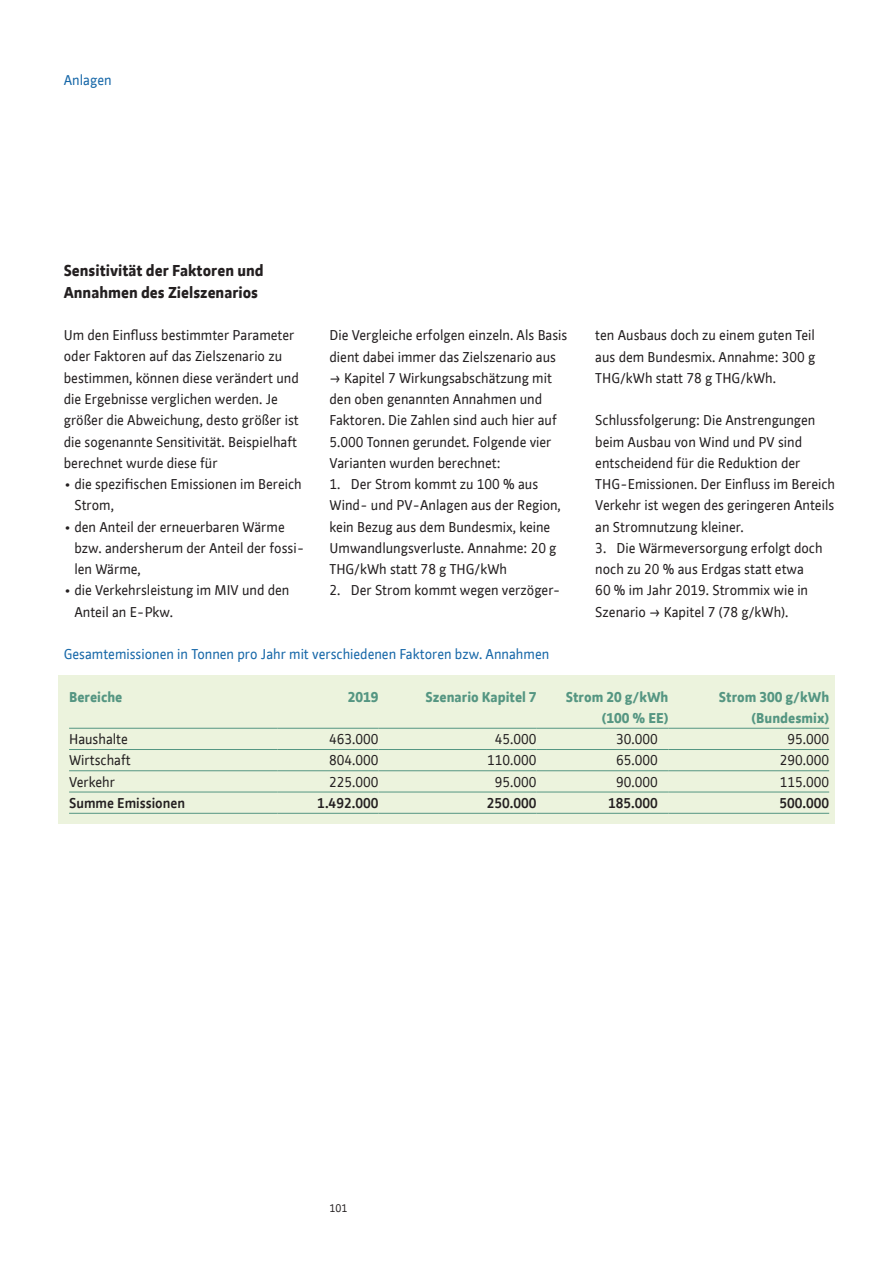
<style>
.page{position:relative;width:893px;height:1263px;background:#fff}
.page>*{position:absolute;margin:0;border:0;box-sizing:border-box;transform-origin:0 0}
.t1{font:900 15px/21.3px "Kassel";color:#231f20}
.t2{font:13.5px/21.3px "Kassel";color:#231f20}
.t3{font:13.5px "Kassel";color:#1667a8}
.t4{font:900 13.5px/21.3px "Kassel";color:#559682;text-align:right}
.t5{font:700 13.5px "Kassel";color:#231f20}
.t6{font:10.5px "Kassel";color:#231f20}
</style>
<div class="page">
<div style="left:58px;top:675px;width:777px;height:149px;background:#ecf3dd"></div>
<hr style="left:69px;top:728px;width:208px;height:1px;background:#559682">
<hr style="left:69px;top:749px;width:208px;height:1px;background:#559682">
<hr style="left:69px;top:770px;width:208px;height:1px;background:#559682">
<hr style="left:277px;top:770px;width:101px;height:1px;background:#559682">
<hr style="left:378px;top:770px;width:159px;height:1px;background:#559682">
<hr style="left:537px;top:770px;width:131px;height:1px;background:#559682">
<hr style="left:668px;top:770px;width:161px;height:1px;background:#559682">
<hr style="left:69px;top:792px;width:208px;height:1px;background:#559682">
<hr style="left:277px;top:792px;width:101px;height:1px;background:#559682">
<hr style="left:378px;top:792px;width:159px;height:1px;background:#559682">
<hr style="left:537px;top:792px;width:131px;height:1px;background:#559682">
<hr style="left:668px;top:792px;width:161px;height:1px;background:#559682">
<hr style="left:69px;top:813px;width:208px;height:1px;background:#559682">
<hr style="left:277px;top:813px;width:101px;height:1px;background:#559682">
<hr style="left:378px;top:813px;width:159px;height:1px;background:#559682">
<hr style="left:537px;top:813px;width:131px;height:1px;background:#559682">
<hr style="left:668px;top:813px;width:161px;height:1px;background:#559682">
<hr style="left:277px;top:728px;width:101px;height:1px;background:#559682">
<hr style="left:378px;top:728px;width:159px;height:1px;background:#559682">
<hr style="left:537px;top:728px;width:131px;height:1px;background:#559682">
<hr style="left:668px;top:728px;width:161px;height:1px;background:#559682">
<hr style="left:277px;top:749px;width:101px;height:1px;background:#559682">
<hr style="left:378px;top:749px;width:159px;height:1px;background:#559682">
<hr style="left:537px;top:749px;width:131px;height:1px;background:#559682">
<hr style="left:668px;top:749px;width:161px;height:1px;background:#559682">
<p class="t3" style="left:64px;top:71px;width:49px">Anlagen</p>
<p class="t1" style="left:64px;top:260px;width:201px">Sensitivität der Faktoren und<br>Annahmen des Zielszenarios</p>
<p class="t2" style="left:64px;top:324px;width:236px">Um den Einfluss bestimmter Parameter oder Faktoren auf das Zielszenario zu bestimmen, können diese verändert und die Ergebnisse verglichen werden. Je größer die Abweichung, desto größer ist die sogenannte Sensitivität. Beispielhaft berechnet wurde diese für</p>
<p class="t2" style="left:74px;top:473px;width:229px;text-indent:-11px">• die spezifischen Emissionen im Bereich<br>Strom,</p>
<p class="t2" style="left:74px;top:516px;width:231px;text-indent:-11px">• den Anteil der erneuerbaren Wärme bzw. andersherum der Anteil der fossi&shy;len Wärme,</p>
<p class="t2" style="left:74px;top:579px;width:217px;text-indent:-11px">• die Verkehrsleistung im MIV und den<br>Anteil an E-Pkw.</p>
<p class="t2" style="left:330px;top:324px;width:239px">Die Vergleiche erfolgen einzeln. Als Basis dient dabei immer das Zielszenario aus</p>
<p class="t2" style="left:330px;top:367px;width:229px">→ Kapitel 7 Wirkungsabschätzung mit den oben genannten Annahmen und Faktoren. Die Zahlen sind auch hier auf 5.000 Tonnen gerundet. Folgende vier Varianten wurden berechnet:</p>
<p class="t2" style="left:330px;top:473px;width:233px">1. Der Strom kommt zu 100 % aus<br>Wind- und PV-Anlagen aus der Region, kein Bezug aus dem Bundesmix, keine<br>Umwandlungsverluste. Annahme: 20 g<br>THG/kWh statt 78 g THG/kWh</p>
<p class="t2" style="left:330px;top:580px;width:232px">2. Der Strom kommt wegen verzöger-</p>
<p class="t2" style="left:595px;top:324px;width:222px;text-align:justify">ten Ausbaus doch zu einem guten Teil aus dem Bundesmix. Annahme: 300 g THG/kWh statt 78 g THG/kWh.</p>
<p class="t2" style="left:595px;top:409px;width:241px">Schlussfolgerung: Die Anstrengungen beim Ausbau von Wind und PV sind entscheidend für die Reduktion der THG-Emissionen. Der Einfluss im Bereich Verkehr ist wegen des geringeren Anteils an Stromnutzung kleiner.</p>
<p class="t2" style="left:595px;top:537px;width:229px">3. Die Wärmeversorgung erfolgt doch noch zu 20 % aus Erdgas statt etwa 60 % im Jahr 2019. Strommix wie in Szenario → Kapitel 7 (78 g/kWh).</p>
<p class="t3" style="left:64px;top:645px;width:487px">Gesamtemissionen in Tonnen pro Jahr mit verschiedenen Faktoren bzw. Annahmen</p>
<p class="t4" style="left:69px;top:686px;width:55px">Bereiche</p>
<p class="t4" style="left:348px;top:686px;width:32px">2019</p>
<p class="t4" style="left:426px;top:686px;width:113px">Szenario Kapitel 7</p>
<p class="t4" style="left:566px;top:686px;width:104px">Strom 20 g/kWh (100 % EE)</p>
<p class="t4" style="left:719px;top:686px;width:112px">Strom 300 g/kWh (Bundesmix)</p>
<p class="t2" style="left:69px;top:728px;width:60px">Haushalte</p>
<p class="t2" style="left:329px;top:728px;width:51px">463.000</p>
<p class="t2" style="left:495px;top:728px;width:43px">45.000</p>
<p class="t2" style="left:616px;top:728px;width:43px">30.000</p>
<p class="t2" style="left:787px;top:728px;width:43px">95.000</p>
<p class="t2" style="left:69px;top:750px;width:63px">Wirtschaft</p>
<p class="t2" style="left:329px;top:750px;width:51px">804.000</p>
<p class="t2" style="left:487px;top:750px;width:51px">110.000</p>
<p class="t2" style="left:616px;top:750px;width:43px">65.000</p>
<p class="t2" style="left:780px;top:750px;width:51px">290.000</p>
<p class="t2" style="left:69px;top:771px;width:47px">Verkehr</p>
<p class="t2" style="left:329px;top:771px;width:51px">225.000</p>
<p class="t2" style="left:495px;top:771px;width:43px">95.000</p>
<p class="t2" style="left:616px;top:771px;width:43px">90.000</p>
<p class="t2" style="left:780px;top:771px;width:51px">115.000</p>
<p class="t5" style="left:69px;top:794px;width:118px">Summe Emissionen</p>
<p class="t5" style="left:317px;top:794px;width:63px">1.492.000</p>
<p class="t5" style="left:487px;top:794px;width:51px">250.000</p>
<p class="t5" style="left:608px;top:794px;width:51px">185.000</p>
<p class="t5" style="left:779px;top:794px;width:51px">500.000</p>
<p class="t6" style="left:330px;top:1201px;width:19px">101</p>
</div>
